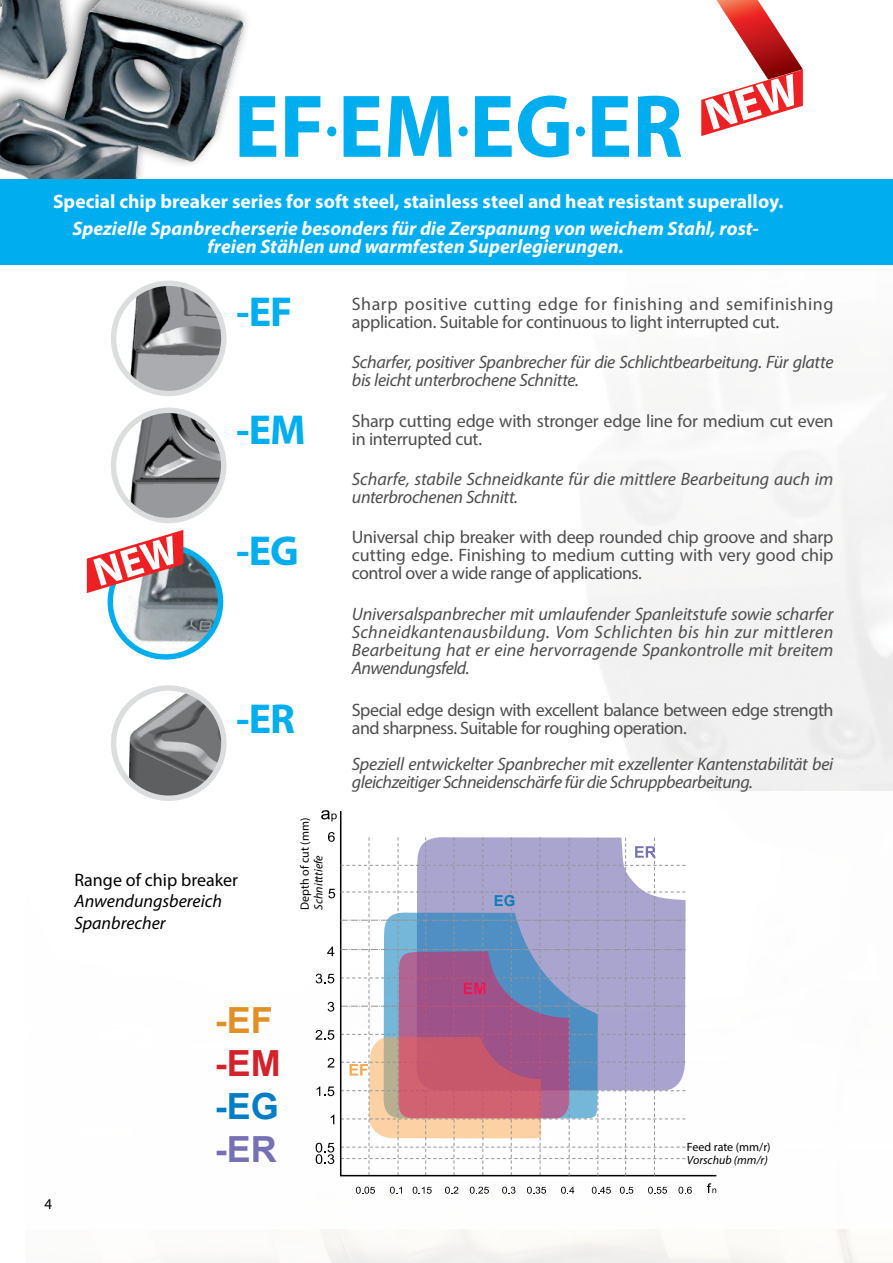
<style>
.page{position:relative;width:893px;height:1263px;background:#fff}
.page>*{position:absolute;margin:0;border:0;box-sizing:border-box;transform-origin:0 0}
.t1{font:700 90px "Myriad Pro";color:#00aeef;scale:.95 1}
.段落样式1{font:700 42px "Myriad Pro";letter-spacing:-.02em;color:#00aeef}
.t2{font:700 36px "Arial";color:#e28f26}
.t3{font:700 36px "Arial";color:#d2232a}
.t4{font:700 36px "Arial";color:#007dc5}
.t5{font:700 36px "Arial";color:#7670b4}
.t6{font:italic 700 19.5px/18px "Myriad Pro";color:#fff;text-align:center}
.t7{font:700 19.5px "Myriad Pro";color:#fff}
.段落样式1-2{font:italic 18px/18px "Myriad Pro";letter-spacing:-.02em;color:#4d4d4f}
.段落样式1-3{font:18px/18px "Myriad Pro";letter-spacing:-.02em;color:#4d4d4f}
.t8{font:italic 18px/21.6px "Myriad Pro";color:#000}
.t9{font:18px "Myriad Pro";color:#000}
.t10{font:700 15px "Arial";color:#087fbb}
.t11{font:15px "Myriad Pro";color:#000}
.t12{font:12px "Myriad Pro";color:#000}
.t13{font:italic 12px "Myriad Pro";color:#000}
</style>
<div class="page">
<img style="left:86px;top:280px;width:807px;height:983px">
<svg style="left:86px;top:792px;width:807px;height:437px"></svg>
<hr style="left:892px;top:179px;width:1px;height:86px;background:#0087cd">
<img style="left:0;top:0;width:255px;height:180px">
<svg style="left:114px;top:283px;width:110px;height:110px"></svg>
<img style="left:128px;top:283px;width:96px;height:110px">
<div style="left:111px;top:281px;width:116px;height:115px;border:5px solid #dcddde;border-radius:50%"></div>
<div style="left:0;top:180px;width:893px;height:85px;background:#00aeef"></div>
<svg style="left:114px;top:410px;width:110px;height:110px"></svg>
<img style="left:130px;top:410px;width:94px;height:110px">
<div style="left:111px;top:408px;width:115px;height:115px;border:5px solid #dcddde;border-radius:50%"></div>
<img style="left:120px;top:547px;width:101px;height:107px">
<div style="left:108px;top:544px;width:115px;height:116px;border:5px solid #00aeef;border-radius:50%"></div>
<svg style="left:327px;top:946px;width:7px;height:10px"></svg>
<svg style="left:316px;top:974px;width:18px;height:9px"></svg>
<svg style="left:328px;top:1002px;width:6px;height:9px"></svg>
<svg style="left:315px;top:1030px;width:19px;height:10px"></svg>
<svg style="left:328px;top:1058px;width:6px;height:9px"></svg>
<svg style="left:317px;top:1086px;width:17px;height:10px"></svg>
<svg style="left:331px;top:1114px;width:3px;height:10px"></svg>
<svg style="left:316px;top:1143px;width:18px;height:21px"></svg>
<svg style="left:356px;top:1187px;width:19px;height:7px"></svg>
<svg style="left:390px;top:1187px;width:12px;height:7px"></svg>
<svg style="left:413px;top:1187px;width:19px;height:7px"></svg>
<svg style="left:445px;top:1187px;width:13px;height:7px"></svg>
<svg style="left:470px;top:1187px;width:19px;height:7px"></svg>
<svg style="left:502px;top:1187px;width:13px;height:7px"></svg>
<svg style="left:527px;top:1187px;width:19px;height:7px"></svg>
<svg style="left:561px;top:1187px;width:13px;height:7px"></svg>
<svg style="left:321px;top:810px;width:16px;height:11px"></svg>
<svg style="left:707px;top:1183px;width:9px;height:10px"></svg>
<svg style="left:339px;top:809px;width:379px;height:368px"></svg>
<svg style="left:328px;top:889px;width:7px;height:9px"></svg>
<svg style="left:328px;top:832px;width:7px;height:10px"></svg>
<svg style="left:341px;top:837px;width:344px;height:339px"></svg>
<svg style="left:620px;top:1187px;width:13px;height:7px"></svg>
<svg style="left:679px;top:1187px;width:13px;height:7px"></svg>
<svg style="left:648px;top:1187px;width:19px;height:7px"></svg>
<svg style="left:592px;top:1187px;width:19px;height:7px"></svg>
<img style="left:129px;top:688px;width:95px;height:110px">
<div style="left:111px;top:685px;width:116px;height:116px;border:5px solid #dcddde;border-radius:50%"></div>
<svg style="left:701px;top:0;width:102px;height:136px"></svg>
<svg style="left:87px;top:530px;width:96px;height:63px"></svg>
<p class="t1" style="left:234px;top:68px;width:474px">EF<sup>.</sup>EM<sup>.</sup>EG<sup>.</sup>ER</p>
<p class="t7" style="left:53px;top:189px;width:732px">Special chip breaker series for soft steel, stainless steel and heat resistant superalloy.</p>
<p class="t6" style="left:72px;top:219px;width:688px">Spezielle Spanbrecherserie besonders für die Zerspanung von weichem Stahl, rost&shy;freien Stählen und warmfesten Superlegierungen.</p>
<p class="段落样式1" style="left:236px;top:285px;width:58px">-EF</p>
<p class="段落样式1-3" style="left:352px;top:295px;width:483px">Sharp positive cutting edge for finishing and semifinishing application. Suitable for continuous to light interrupted cut.</p>
<p class="段落样式1-2" style="left:352px;top:353px;width:483px">Scharfer, positiver Spanbrecher für die Schlichtbearbeitung. Für glatte bis leicht unterbrochene Schnitte.</p>
<p class="段落样式1-3" style="left:352px;top:412px;width:483px">Sharp cutting edge with stronger edge line for medium cut even in interrupted cut.</p>
<p class="段落样式1-2" style="left:352px;top:470px;width:483px">Scharfe, stabile Schneidkante für die mittlere Bearbeitung auch im unterbrochenen Schnitt.</p>
<p class="段落样式1" style="left:236px;top:403px;width:71px">-EM</p>
<p class="段落样式1" style="left:236px;top:523px;width:64px">-EG</p>
<p class="段落样式1-3" style="left:352px;top:528px;width:483px;text-align:justify">Universal chip breaker with deep rounded chip groove and sharp cutting edge. Finishing to medium cutting with very good chip control over a wide range of applications.</p>
<p class="段落样式1-2" style="left:352px;top:604px;width:483px;text-align:justify">Universalspanbrecher mit umlaufender Spanleitstufe sowie scharfer Schneidkantenausbildung. Vom Schlichten bis hin zur mittleren Bearbeitung hat er eine hervorragende Spankontrolle mit breitem Anwendungsfeld.</p>
<p class="段落样式1" style="left:236px;top:692px;width:61px">-ER</p>
<p class="t9" style="left:74px;top:869px;width:165px">Range of chip breaker</p>
<p class="t8" style="left:74px;top:890px;width:149px">Anwendungsbereich<br>Spanbrecher</p>
<p class="t12" style="left:297px;top:910px;width:94px;rotate:-90deg">Depth of cut (mm)</p>
<p class="t13" style="left:311px;top:910px;width:56px;rotate:-90deg">Schnitttiefe</p>
<p class="段落样式1-3" style="left:352px;top:700px;width:483px">Special edge design with excellent balance between edge strength and sharpness. Suitable for roughing operation.</p>
<p class="段落样式1-2" style="left:352px;top:754px;width:483px">Speziell entwickelter Spanbrecher mit exzellenter Kantenstabilität bei gleichzeitiger Schneidenschärfe für die Schruppbearbeitung.</p>
<p class="t10" style="left:494px;top:891px;width:23px">EG</p>
<p class="t11" style="left:45px;top:1194px;width:9px">4</p>
<p class="t2" style="left:215px;top:996px;width:59px">-EF</p>
<p class="t3" style="left:215px;top:1039px;width:67px">-EM</p>
<p class="t4" style="left:215px;top:1082px;width:66px">-EG</p>
<p class="t5" style="left:215px;top:1126px;width:63px">-ER</p>
<p class="t12" style="left:687px;top:1139px;width:85px">Feed rate (mm/r)</p>
<p class="t13" style="left:687px;top:1152px;width:82px">Vorschub (mm/r)</p>
</div>
